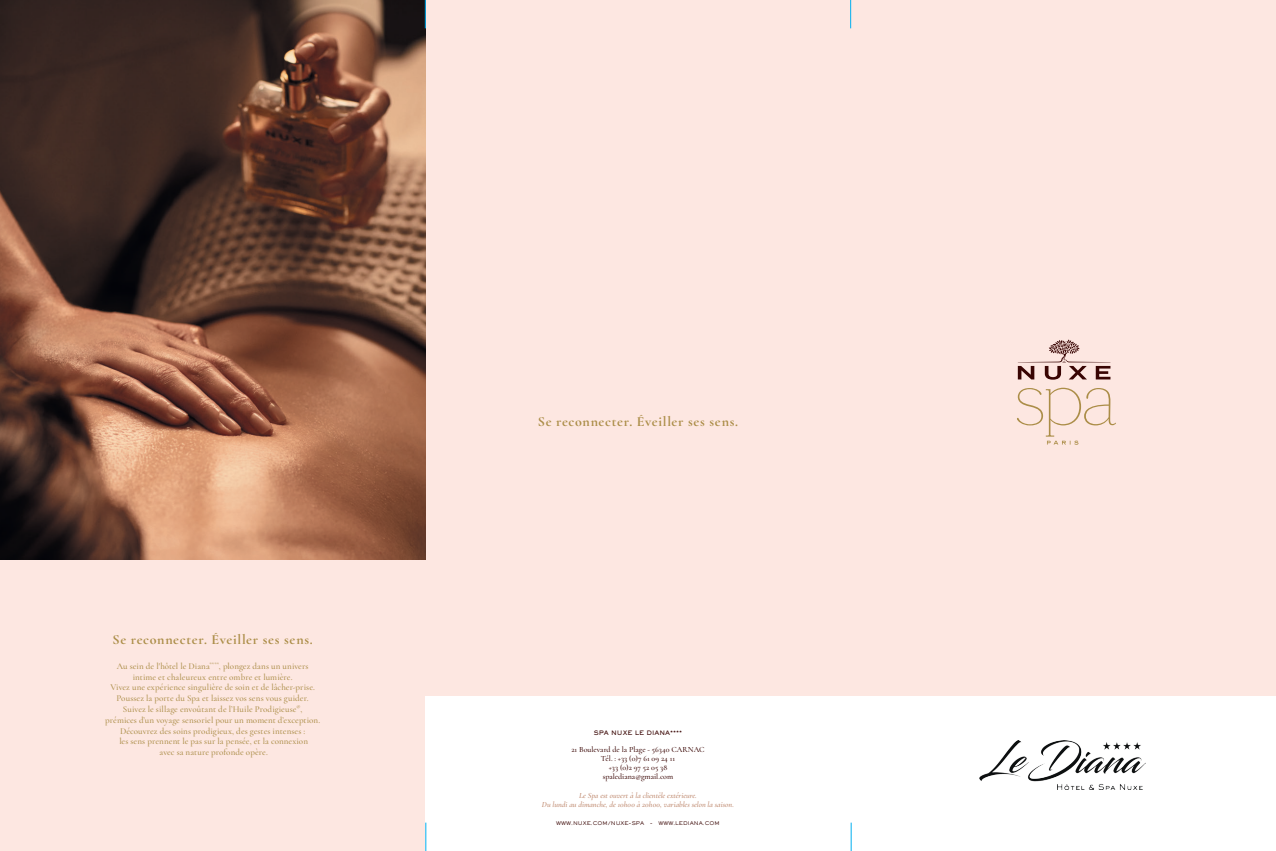
<style>
.page{position:relative;width:1276px;height:851px;background:#fff}
.page>*{position:absolute;margin:0;border:0;box-sizing:border-box;transform-origin:0 0}
.CS_Titre_intro_FR{font:700 14px "Cormorant";letter-spacing:.05em;color:#ab8d47}
.CS_intro_FR{font:500 9px/10.8px "Cormorant";letter-spacing:.005em;color:#ab8d47;text-align:center}
.CS_compo_escapade_GB{font:italic 500 8px/9.5px "Cormorant";color:#b97f62;text-align:center}
.t1{font:500 8px/9px "Cormorant";color:#390503;text-align:center}
.t2{font:800 6px "Sackers Gothic Std";color:#390503}
.t3{font:500 5px "Sackers Gothic Std";color:#390503}
</style>
<div class="page">
<div style="left:0;top:0;width:1276px;height:850px;background:#fde7e1"></div>
<div style="left:426px;top:696px;width:850px;height:154px;background:#fff"></div>
<img style="left:0;top:0;width:425px;height:559px">
<svg style="left:1018px;top:339px;width:92px;height:40px"></svg>
<svg style="left:1017px;top:387px;width:99px;height:57px"></svg>
<img style="left:979px;top:740px;width:166px;height:49px">
<svg style="left:425px;top:0;width:1px;height:28px"></svg>
<svg style="left:850px;top:0;width:1px;height:28px"></svg>
<svg style="left:426px;top:822px;width:1px;height:28px"></svg>
<svg style="left:851px;top:822px;width:1px;height:28px"></svg>
<p class="CS_Titre_intro_FR" style="left:112px;top:630px;width:202px">Se reconnecter. Éveiller ses sens.</p>
<p class="CS_intro_FR" style="left:105px;top:660px;width:216px">Au sein de l'hôtel le Diana<sup>****</sup>, plongez dans un univers intime et chaleureux entre ombre et lumière.<br>Vivez une expérience singulière de soin et de lâcher-prise.<br>Poussez la porte du Spa et laissez vos sens vous guider.<br>Suivez le sillage envoûtant de l’Huile Prodigieuse<sup>®</sup>,<br>prémices d’un voyage sensoriel pour un moment d’exception.<br>Découvrez des soins prodigieux, des gestes intenses :<br>les sens prennent le pas sur la pensée, et la connexion<br>avec sa nature profonde opère.</p>
<p class="CS_Titre_intro_FR" style="left:538px;top:412px;width:202px">Se reconnecter. Éveiller ses sens.</p>
<p class="t2" style="left:594px;top:728px;width:90px">SPA NUXE LE DIANA****</p>
<p class="t1" style="left:571px;top:745px;width:135px">21 Boulevard de la Plage - 56340 CARNAC<br>Tél. : +33 (0)7 61 09 24 11<br>+33 (0)2 97 52 05 38<br>spalediana@gmail.com</p>
<p class="CS_compo_escapade_GB" style="left:542px;top:790px;width:193px">Le Spa est ouvert à la clientèle extérieure.<br>Du lundi au dimanche, de 10h00 à 20h00, variables selon la saison.</p>
<p class="t3" style="left:556px;top:820px;width:165px">WWW.NUXE.COM/NUXE-SPA - WWW.LEDIANA.COM</p>
</div>
